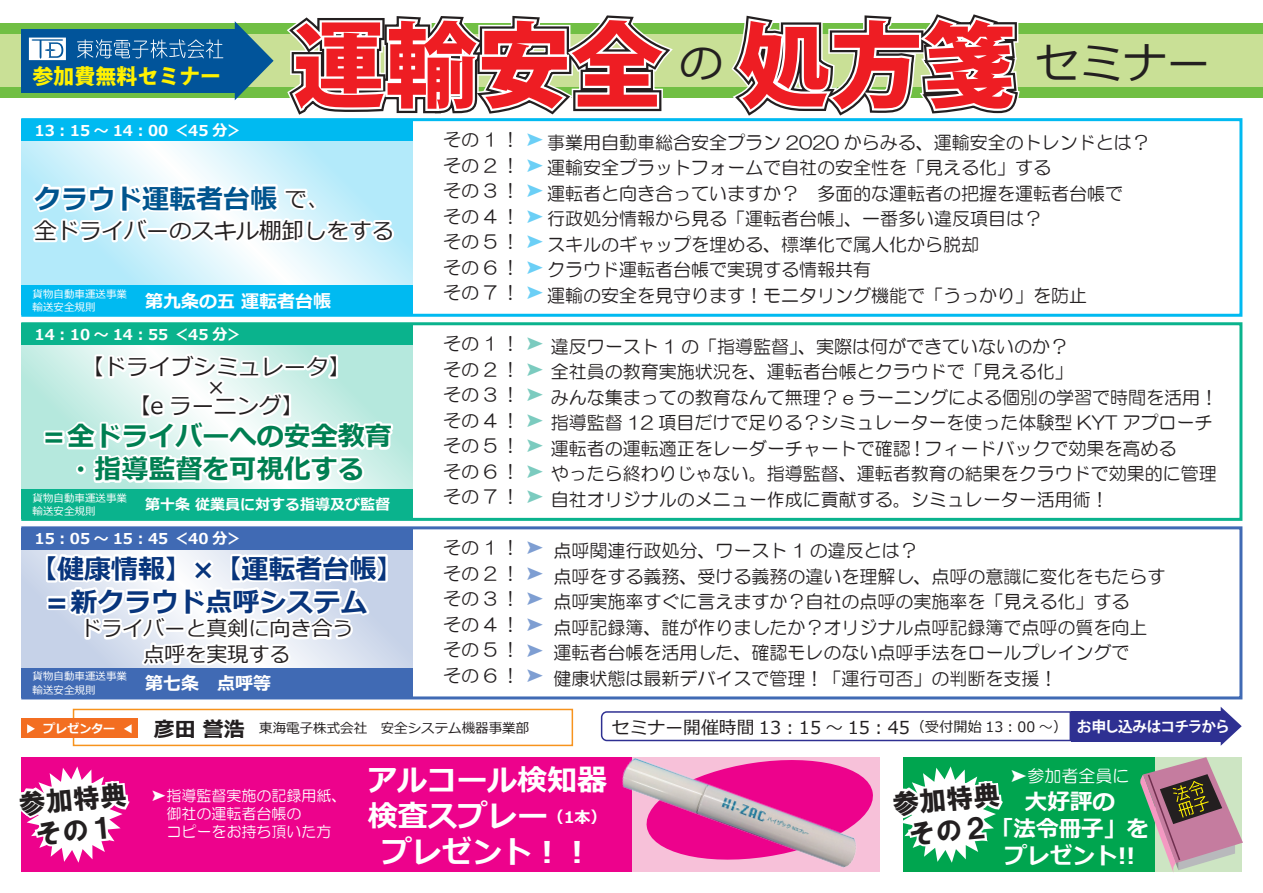
<style>
.page{position:relative;width:1263px;height:893px;background:#fff}
.page>*{position:absolute;margin:0;border:0;box-sizing:border-box;transform-origin:0 0}
.t1{font:800 92.55px "Koz Go Pro";color:#ee1d23}
.t2{font:700 30px/35.8px "Meiryo";color:#fff;text-align:center}
.t3{font:700 27px/33px "Meiryo";color:#08357c}
.t4{font:700 27px/33px "Meiryo";color:#007f52}
.t5{font:27px/31.5px "HG Soei Kakugothic UB";color:#231f20;text-align:center}
.t6{font:700 27px "Meiryo";color:#00548e}
.t7{font:700 22.65px/27.2px "Meiryo";color:#fff;text-align:center}
.t8{font:22.5px/19.5px "Meiryo";color:#231f20;text-align:center}
.t9{font:21px/25.5px "Meiryo";color:#231f20;text-align:center}
.t10{font:800 21px "Koz Go Pro";color:#fff101}
.t11{font:18px/25.5px "HG Maru Gothic MPRO";color:#231f20}
.t12{font:700 18px "Meiryo";color:#fff}
.t13{font:17.85px "Meiryo";color:#231f20}
.t14{font:16.95px "HG Maru Gothic MPRO";color:#fff}
.t15{font:700 15px "Meiryo";color:#fff}
.t16{font:15px/18px "HG Maru Gothic MPRO";color:#fff}
.t17{font:13.5px "Meiryo";color:#231f20}
.t18{font:700 12px "Meiryo";color:#fff}
.t19{font:10.5px/13.5px "Meiryo";color:#fff}
.s1{font-family:"Meiryo";color:#6bcff6}
.s2{font-family:"Meiryo";color:#7bcbbf}
.s3{font-family:"Meiryo";color:#7e9ed2}
.s4{font-weight:700;font-size:21px}
.s5{font-size:14.25px}
.s6{font-family:"Koz Go Pro";font-weight:700;font-size:14.85px;color:#fff}
.s7{font-family:"Meiryo"}
.s8{font-size:15.9px}
</style>
<div class="page">
<svg style="left:24px;top:141px;width:388px;height:144px"></svg>
<svg style="left:24px;top:345px;width:388px;height:145px;background:#b9e9de"></svg>
<div style="left:21px;top:549px;width:391px;height:145px;background:#c6d2e8"></div>
<div style="left:21px;top:120px;width:391px;height:21px;background:#00baf1"></div>
<div style="left:21px;top:285px;width:391px;height:30px;background:#00baf1"></div>
<div style="left:20px;top:118px;width:1222px;height:199px;border:3px solid #00baf1"></div>
<div style="left:20px;top:322px;width:1222px;height:199px;border:3px solid #0ab38d"></div>
<div style="left:20px;top:526px;width:1222px;height:173px;border:3px solid #406ab4"></div>
<div style="left:21px;top:757px;width:611px;height:115px;background:#ed028c"></div>
<svg style="left:21px;top:766px;width:109px;height:97px"></svg>
<div style="left:904px;top:757px;width:329px;height:115px;background:#00a54f"></div>
<svg style="left:903px;top:766px;width:100px;height:106px"></svg>
<div style="left:0;top:24px;width:1263px;height:74px;background:#71bf44"></div>
<div style="left:0;top:34px;width:1263px;height:53px;background:#c9e096"></div>
<div style="left:21px;top:29px;width:219px;height:64px;background:#01549a"></div>
<svg style="left:77px;top:39px;width:146px;height:20px"></svg>
<svg style="left:29px;top:38px;width:37px;height:22px"></svg>
<div style="left:73px;top:709px;width:500px;height:37px;border:2px solid #f7931d"></div>
<div style="left:21px;top:718px;width:117px;height:20px;background:#f36e21"></div>
<svg style="left:27px;top:724px;width:8px;height:9px"></svg>
<svg style="left:124px;top:724px;width:8px;height:9px"></svg>
<div style="left:1071px;top:711px;width:151px;height:30px;background:#2e3092"></div>
<svg style="left:1221px;top:707px;width:21px;height:39px"></svg>
<svg style="left:1140px;top:757px;width:103px;height:115px;background:#9d958d"></svg>
<svg style="left:868px;top:757px;width:9px;height:109px"></svg>
<img style="left:622px;top:757px;width:246px;height:115px">
<svg style="left:601px;top:711px;width:470px;height:30px"></svg>
<div style="left:21px;top:490px;width:391px;height:29px;background:#0ab38d"></div>
<div style="left:21px;top:668px;width:391px;height:30px;background:#406ab4"></div>
<svg style="left:28px;top:180px;width:372px;height:144px"></svg>
<svg style="left:44px;top:550px;width:346px;height:118px"></svg>
<div style="left:21px;top:324px;width:391px;height:21px;background:#0ab38d"></div>
<div style="left:21px;top:528px;width:391px;height:21px;background:#406ab4"></div>
<div style="left:44px;top:430px;width:21px;height:8px;border:4px solid #fff"></div>
<div style="left:44px;top:437px;width:21px;height:8px;border:4px solid #fff"></div>
<svg style="left:61px;top:349px;width:337px;height:137px"></svg>
<svg style="left:235px;top:15px;width:449px;height:109px"></svg>
<svg style="left:722px;top:14px;width:322px;height:108px"></svg>
<p class="t10" style="left:33px;top:63px;width:190px">参加費無料セミナー</p>
<h1 class="t1" style="left:293px;top:5px;width:919px">運輸安全<sup>の</sup>処方箋<sup>セミナー</sup></h1>
<p class="t15" style="left:35px;top:120px;width:209px">13：15 ～ 14：00 ＜45 分＞</p>
<h3 class="t6" style="left:34px;top:180px;width:244px">クラウド運転者台帳</h3>
<p class="t8" style="left:285px;top:190px;width:46px">で、</p>
<p class="t8" style="left:34px;top:222px;width:361px">全ドライバーのスキル棚卸しをする</p>
<p class="t19" style="left:33px;top:288px;width:96px">貨物自動車運送事業輸送安全規則</p>
<p class="t12" style="left:145px;top:289px;width:187px">第九条の五 運転者台帳</p>
<p class="t15" style="left:35px;top:324px;width:209px">14：10 ～ 14：55 ＜45 分＞</p>
<p class="t8" style="left:81px;top:359px;width:271px">【ドライブシミュレータ】×<br>【e ラーニング】</p>
<h3 class="t4" style="left:41px;top:421px;width:353px">＝全ドライバーへの安全教育　・指導監督を可視化する</h3>
<p class="t19" style="left:33px;top:492px;width:96px">貨物自動車運送事業輸送安全規則</p>
<p class="t15" style="left:145px;top:494px;width:246px">第十条 従業員に対する指導及び監督</p>
<p class="t15" style="left:35px;top:529px;width:209px">15：05 ～ 15：45 ＜40 分＞</p>
<h3 class="t3" style="left:44px;top:554px;width:361px;text-indent:-14px">【健康情報】×【運転者台帳】＝新クラウド点呼システム</h3>
<p class="t9" style="left:80px;top:617px;width:274px">ドライバーと真剣に向き合う点呼を実現する</p>
<p class="t19" style="left:33px;top:670px;width:96px">貨物自動車運送事業輸送安全規則</p>
<p class="t12" style="left:145px;top:671px;width:127px">第七条　点呼等</p>
<p class="t11" style="left:443px;top:127px;width:102px;text-align:justify">その1！<span class="s1">➤</span>その2！<span class="s1">➤</span>その3！<span class="s1">➤</span>その4！<span class="s1">➤</span>その5！<span class="s1">➤</span>その6！<span class="s1">➤</span>その7！<span class="s1">➤</span></p>
<p class="t11" style="left:443px;top:331px;width:102px;text-align:justify">その1！<span class="s2">➤</span>その2！<span class="s2">➤</span>その3！<span class="s2">➤</span>その4！<span class="s2">➤</span>その5！<span class="s2">➤</span>その6！<span class="s2">➤</span>その7！<span class="s2">➤</span></p>
<p class="t11" style="left:551px;top:333px;width:669px">違反ワースト 1 の「指導監督」、実際は何ができていないのか？<br>全社員の教育実施状況を、運転者台帳とクラウドで「見える化」<br>みんな集まっての教育なんて無理？ e ラーニングによる個別の学習で時間を活用！指導監督 12 項目だけで足りる？シミュレーターを使った体験型 KYT アプローチ運転者の運転適正をレーダーチャートで確認 ! フィードバックで効果を高める<br>やったら終わりじゃない。指導監督、運転者教育の結果をクラウドで効果的に管理自社オリジナルのメニュー作成に貢献する。シミュレーター活用術！</p>
<p class="t11" style="left:443px;top:535px;width:102px;text-align:justify">その1！<span class="s3">➤</span>その2！<span class="s3">➤</span>その3！<span class="s3">➤</span>その4！<span class="s3">➤</span>その5！<span class="s3">➤</span>その6！<span class="s3">➤</span></p>
<p class="t11" style="left:553px;top:538px;width:613px">点呼関連行政処分、ワースト 1 の違反とは？<br>点呼をする義務、受ける義務の違いを理解し、点呼の意識に変化をもたらす点呼実施率すぐに言えますか？自社の点呼の実施率を「見える化」する<br>点呼記録簿、誰が作りましたか？オリジナル点呼記録簿で点呼の質を向上運転者台帳を活用した、確認モレのない点呼手法をロールプレイングで<br>健康状態は最新デバイスで管理！「運行可否」の判断を支援！</p>
<p class="t11" style="left:547px;top:130px;width:604px">事業用自動車総合安全プラン 2020 からみる、運輸安全のトレンドとは？運輸安全プラットフォームで自社の安全性を「見える化」する<br>運転者と向き合っていますか？　多面的な運転者の把握を運転者台帳で<br>行政処分情報から見る「運転者台帳」、一番多い違反項目は？<br>スキルのギャップを埋める、標準化で属人化から脱却<br>クラウド運転者台帳で実現する情報共有<br>運輸の安全を見守ります！モニタリング機能で「うっかり」を防止</p>
<p class="t18" style="left:44px;top:721px;width:73px">プレゼンター</p>
<p class="t17" style="left:154px;top:719px;width:377px"><span class="s4">彦田 誉浩</span> 東海電子株式会社　安全システム機器事業部</p>
<p class="t13" style="left:612px;top:715px;width:619px">セミナー開催時間 13：15 ～ 15：45<span class="s5">（受付開始 13：00 ～）</span> <span class="s6">お申し込みはコチラから</span></p>
<h3 class="t5" style="left:18px;top:788px;width:109px;rotate:-5deg">参加特典その１</h3>
<p class="t16" style="left:151px;top:786px;width:196px"><span class="s7">➤</span>指導監督実施の記録用紙、　御社の運転者台帳の<br>　コピーをお持ち頂いた方</p>
<h2 class="t2" style="left:367px;top:764px;width:241px">アルコール検知器検査スプレー<span class="s8">（1本）</span>プレゼント！！</h2>
<p class="t14" style="left:1010px;top:767px;width:121px"><span class="s7">➤</span>参加者全員に</p>
<p class="t7" style="left:991px;top:789px;width:160px">大好評の<br>「法令冊子」をプレゼント!!</p>
<h3 class="t5" style="left:891px;top:788px;width:109px;rotate:-5deg">参加特典その２</h3>
</div>
